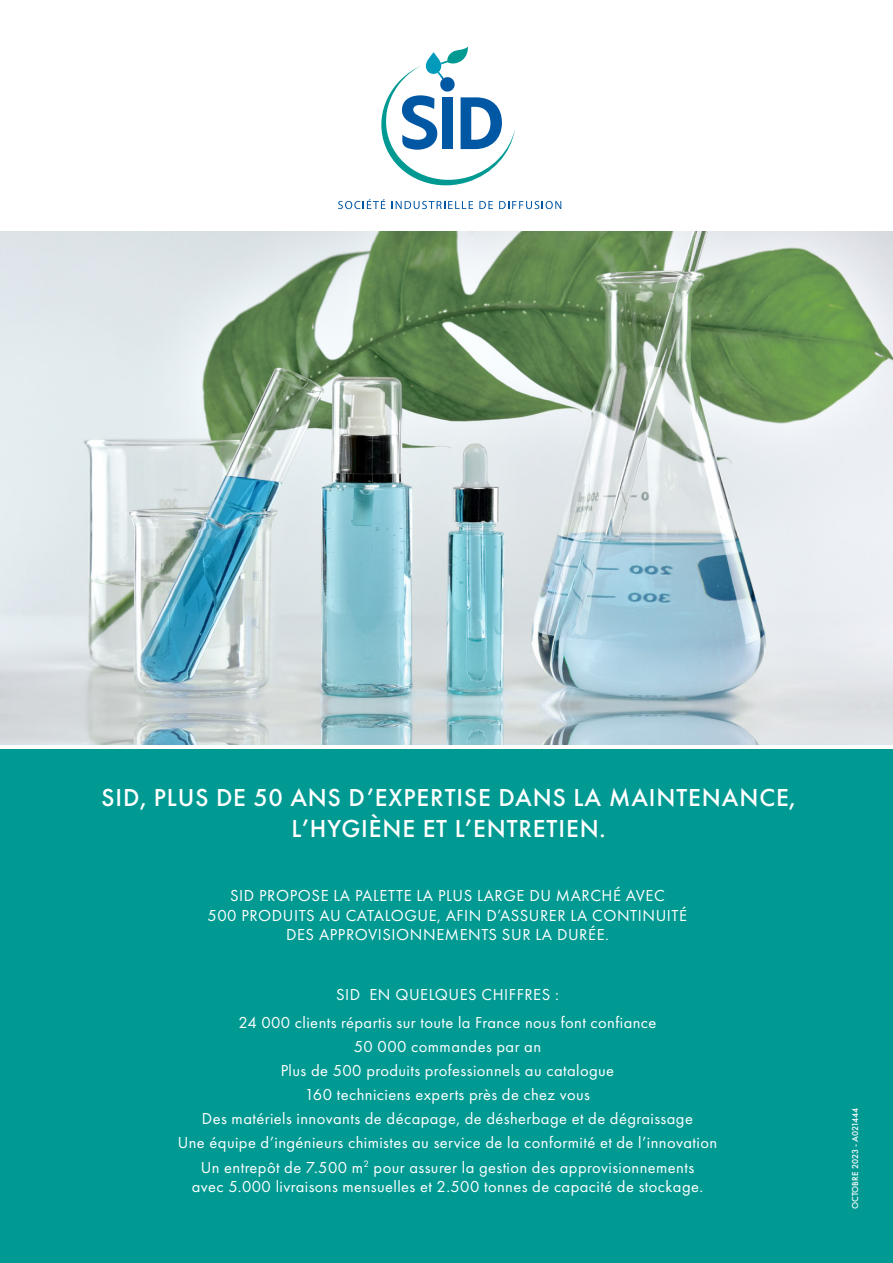
<style>
.page{position:relative;width:893px;height:1263px;background:#fff}
.page>*{position:absolute;margin:0;border:0;box-sizing:border-box;transform-origin:0 0}
.t1{font:500 25.5px/30.6px "Futura PT";letter-spacing:.035em;color:#fff;text-align:center}
.t2{font:16.5px/24px "Futura PT";letter-spacing:.025em;color:#fff;text-align:center}
.t3{font:500 9px "Futura PT";color:#fff}
</style>
<div class="page">
<div style="left:0;top:750px;width:893px;height:513px;background:#009a93"></div>
<img style="left:0;top:232px;width:893px;height:512px">
<svg style="left:381px;top:47px;width:134px;height:139px"></svg>
<svg style="left:338px;top:199px;width:47px;height:10px"></svg>
<svg style="left:392px;top:201px;width:81px;height:8px"></svg>
<svg style="left:479px;top:201px;width:14px;height:8px"></svg>
<svg style="left:499px;top:201px;width:62px;height:8px"></svg>
<h1 class="t1" style="left:102px;top:782px;width:695px">SID, PLUS DE 50 ANS D’EXPERTISE DANS LA MAINTENANCE,<br>L’HYGIÈNE ET L’ENTRETIEN.</h1>
<p class="t2" style="left:208px;top:885px;width:481px;line-height:19.8px">SID PROPOSE LA PALETTE LA PLUS LARGE DU MARCHÉ AVEC<br>500 PRODUITS AU CATALOGUE, AFIN D’ASSURER LA CONTINUITÉ<br>DES APPROVISIONNEMENTS SUR LA DURÉE.</p>
<p class="t2" style="left:238px;top:980px;width:420px;line-height:28.3px">SID EN QUELQUES CHIFFRES :<br>24 000 clients répartis sur toute la France nous font confiance</p>
<p class="t2" style="left:178px;top:1035px;width:541px">50 000 commandes par an<br>Plus de 500 produits professionnels au catalogue<br>160 techniciens experts près de chez vous<br>Des matériels innovants de décapage, de désherbage et de dégraissage<br>Une équipe d’ingénieurs chimistes au service de la conformité et de l’innovation Un entrepôt de 7.500 m<sup>2</sup> pour assurer la gestion des approvisionnements</p>
<p class="t2" style="left:192px;top:1175px;width:513px">avec 5.000 livraisons mensuelles et 2.500 tonnes de capacité de stockage.</p>
<p class="t3" style="left:850px;top:1209px;width:103px;rotate:-90deg">OCTOBRE 2023 - A021444</p>
</div>
